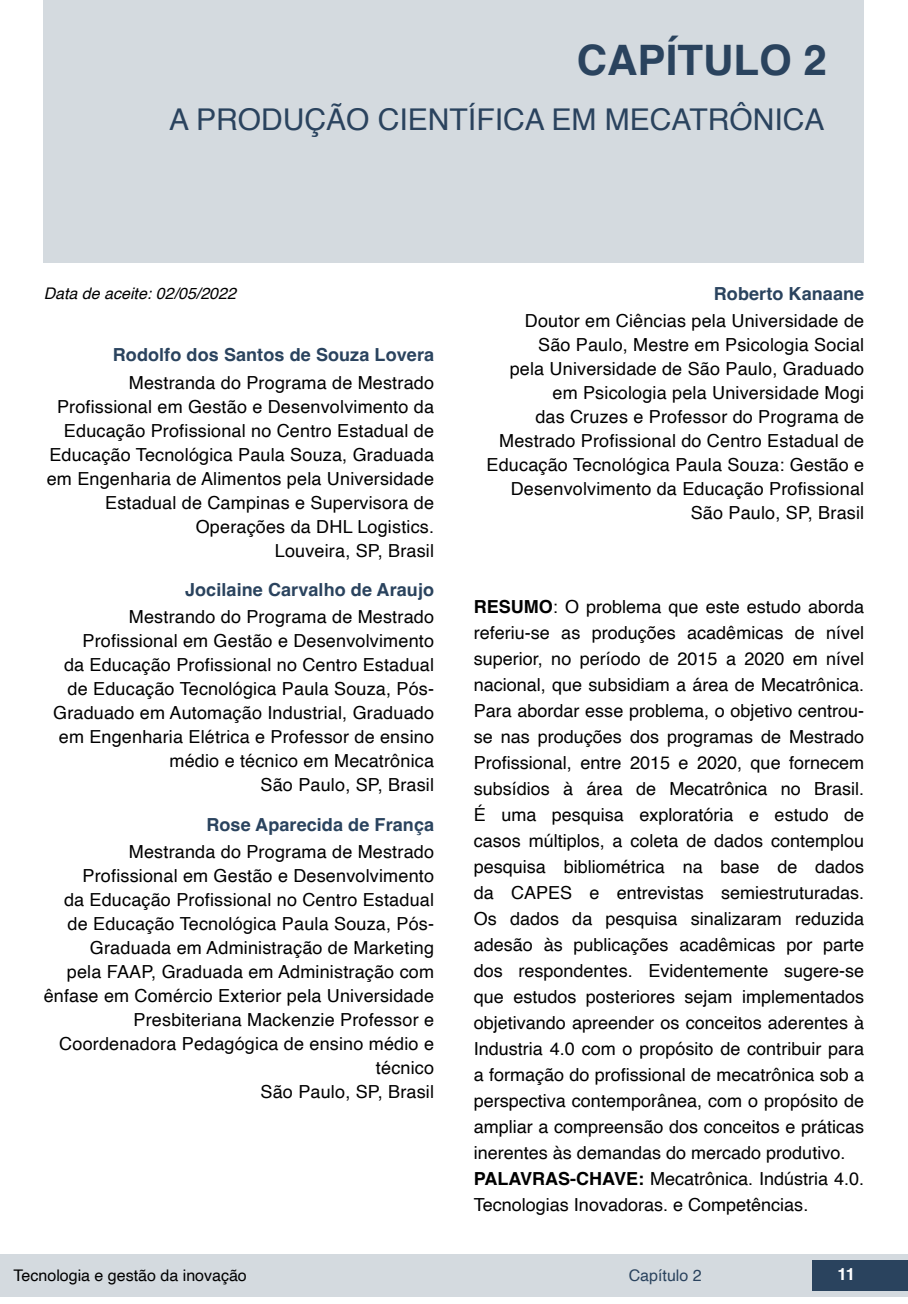
<style>
.page{position:relative;width:908px;height:1304px;background:#fff}
.page>*{position:absolute;margin:0;border:0;box-sizing:border-box;transform-origin:0 0}
.t1{font:700 42px "Helvetica";color:#2a435e}
.t2{font:30px "Helvetica";color:#2a435e}
.t3{font:18px/24px "Helvetica";letter-spacing:.01em;color:#000;text-align:right}
.t4{font:700 18px "Helvetica";letter-spacing:.005em;color:#2a435e}
.t5{font:700 16.8px "Helvetica";color:#fff}
.t6{font:16px "Helvetica";color:#000}
.t7{font:italic 16px "Helvetica";color:#000}
.t8{font:16px "Helvetica";color:#2a435e}
.s1{font-weight:700}
</style>
<div class="page">
<div style="left:0;top:1254px;width:906px;height:43px;background:#d4dadf"></div>
<div style="left:812px;top:1261px;width:95px;height:30px;background:#2a435e"></div>
<div style="left:44px;top:0;width:819px;height:263px;background:#d4dadf"></div>
<h1 class="t1" style="left:576px;top:35px;width:251px">CAPÍTULO 2</h1>
<h2 class="t2" style="left:169px;top:96px;width:656px">A PRODUÇÃO CIENTÍFICA EM MECATRÔNICA</h2>
<p class="t7" style="left:44px;top:280px;width:194px">Data de aceite: 02/05/2022</p>
<p class="t4" style="left:113px;top:344px;width:323px">Rodolfo dos Santos de Souza Lovera</p>
<p class="t3" style="left:47px;top:371px;width:388px">Mestranda do Programa de Mestrado Profissional em Gestão e Desenvolvimento da Educação Profissional no Centro Estadual de Educação Tecnológica Paula Souza, Graduada em Engenharia de Alimentos pela Universidade Estadual de Campinas e Supervisora de Operações da DHL Logistics.<br>Louveira, SP, Brasil</p>
<p class="t4" style="left:185px;top:579px;width:250px">Jocilaine Carvalho de Araujo</p>
<p class="t3" style="left:53px;top:606px;width:382px">Mestrando do Programa de Mestrado Profissional em Gestão e Desenvolvimento<br>da Educação Profissional no Centro Estadual de Educação Tecnológica Paula Souza, Pós-Graduado em Automação Industrial, Graduado em Engenharia Elétrica e Professor de ensino médio e técnico em Mecatrônica<br>São Paulo, SP, Brasil</p>
<p class="t4" style="left:206px;top:813px;width:229px">Rose Aparecida de França</p>
<p class="t3" style="left:44px;top:840px;width:392px">Mestranda do Programa de Mestrado Profissional em Gestão e Desenvolvimento<br>da Educação Profissional no Centro Estadual de Educação Tecnológica Paula Souza, Pós-Graduada em Administração de Marketing<br>pela FAAP, Graduada em Administração com ênfase em Comércio Exterior pela Universidade Presbiteriana Mackenzie Professor e Coordenadora Pedagógica de ensino médio e técnico<br>São Paulo, SP, Brasil</p>
<p class="t4" style="left:713px;top:283px;width:152px">Roberto Kanaane</p>
<p class="t3" style="left:486px;top:310px;width:379px">Doutor em Ciências pela Universidade de<br>São Paulo, Mestre em Psicologia Social<br>pela Universidade de São Paulo, Graduado em Psicologia pela Universidade Mogi<br>das Cruzes e Professor do Programa de Mestrado Profissional do Centro Estadual de Educação Tecnológica Paula Souza: Gestão e Desenvolvimento da Educação Profissional São Paulo, SP, Brasil</p>
<p class="t3" style="left:473px;top:594px;width:392px;line-height:26px;text-align:left"><span class="s1">RESUMO</span>: O problema que este estudo aborda referiu-se as produções acadêmicas de nível superior, no período de 2015 a 2020 em nível nacional, que subsidiam a área de Mecatrônica.<br>Para abordar esse problema, o objetivo centrou&shy;se nas produções dos programas de Mestrado Profissional, entre 2015 e 2020, que fornecem subsídios à área de Mecatrônica no Brasil.<br>É uma pesquisa exploratória e estudo de casos múltiplos, a coleta de dados contemplou pesquisa bibliométrica na base de dados da CAPES e entrevistas semiestruturadas.<br>Os dados da pesquisa sinalizaram reduzida adesão às publicações acadêmicas por parte dos respondentes. Evidentemente sugere-se que estudos posteriores sejam implementados objetivando apreender os conceitos aderentes à Industria 4.0 com o propósito de contribuir para a formação do profissional de mecatrônica sob a perspectiva contemporânea, com o propósito de ampliar a compreensão dos conceitos e práticas inerentes às demandas do mercado produtivo.<br><span class="s1">PALAVRAS-CHAVE:</span> Mecatrônica. Indústria 4.0.<br>Tecnologias Inovadoras. e Competências.</p>
<p class="t6" style="left:14px;top:1263px;width:235px">Tecnologia e gestão da inovação</p>
<p class="t8" style="left:628px;top:1263px;width:74px">Capítulo 2</p>
<p class="t5" style="left:837px;top:1264px;width:19px">11</p>
</div>
